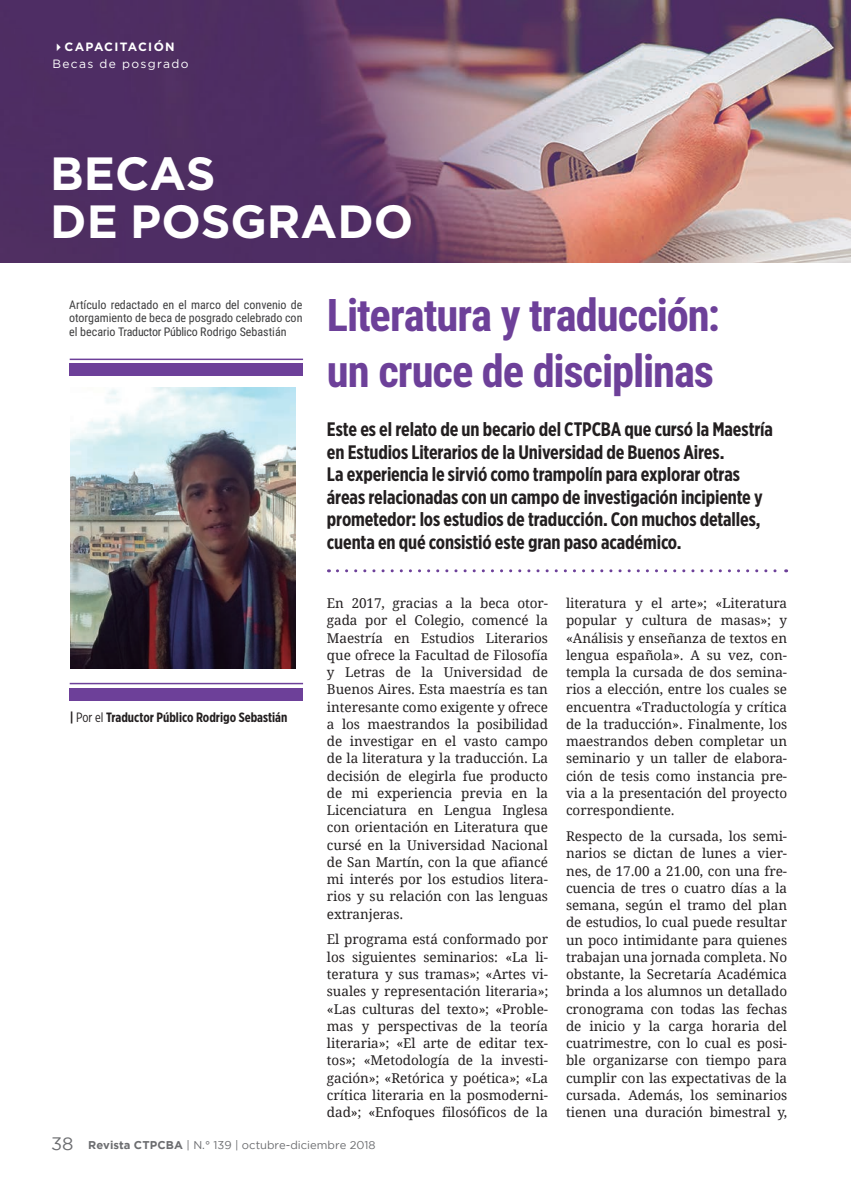
<style>
.page{position:relative;width:851px;height:1191px;background:#fff}
.page>*{position:absolute;margin:0;border:0;box-sizing:border-box;transform-origin:0 0}
.t1{font:700 46.5px/48px "Gotham";color:#fff}
.t2{font:700 45px/55.5px "Roboto Condensed";letter-spacing:-.025em;color:#6d4099}
.t3{font:700 19.5px/22.5px "Gotham X Narrow";letter-spacing:-.01em;color:#231f20}
.t4{font:13.5px/17.2px "Droid Serif";letter-spacing:-.005em;color:#231f20;text-align:justify}
.t5{font:700 13.5px "Gotham X Narrow";color:#231f20}
.t6{font:12px/13.5px "Roboto Condensed";color:#3e3e3f;text-align:justify}
.t7{font:12px/16.5px "Gotham";letter-spacing:.11em;color:#fff}
.t8{font:11.25px "Gotham";color:#6c6d70}
.s1{font-weight:700}
.s2{font-weight:400}
.s3{font-size:18px}
</style>
<div class="page">
<img style="left:0;top:0;width:850px;height:262px">
<svg style="left:337px;top:569px;width:449px;height:3px"></svg>
<img style="left:70px;top:388px;width:225px;height:280px">
<hr style="left:70px;top:358px;width:233px;height:2px;background:#6d4099">
<div style="left:70px;top:364px;width:233px;height:12px;background:#6d4099"></div>
<hr style="left:70px;top:683px;width:233px;height:1px;background:#6d4099">
<div style="left:70px;top:688px;width:233px;height:12px;background:#6d4099"></div>
<p class="t7" style="left:52px;top:39px;width:137px">✔<span class="s1">CAPACITACIÓN<br></span>Becas de posgrado</p>
<p class="t1" style="left:50px;top:149px;width:364px">BECAS<br>DE POSGRADO</p>
<p class="t6" style="left:69px;top:297px;width:235px">Artículo redactado en el marco del convenio de otorgamiento de beca de posgrado celebrado con el becario Traductor Público Rodrigo Sebastián</p>
<p class="t5" style="left:70px;top:709px;width:219px">| <span class="s2">Por el</span> Traductor Público Rodrigo Sebastián</p>
<p class="t2" style="left:327px;top:286px;width:395px">Literatura y traducción: un cruce de disciplinas</p>
<p class="t3" style="left:327px;top:418px;width:447px">Este es el relato de un becario del CTPCBA que cursó la Maestría en Estudios Literarios de la Universidad de Buenos Aires.<br>La experiencia le sirvió como trampolín para explorar otras áreas relacionadas con un campo de investigación incipiente y prometedor: los estudios de traducción. Con muchos detalles, cuenta en qué consistió este gran paso académico.</p>
<p class="t4" style="left:327px;top:595px;width:222px">En 2017, gracias a la beca otor&shy;gada por el Colegio, comencé la Maestría en Estudios Literarios que ofrece la Facultad de Filosofía y Letras de la Universidad de Buenos Aires. Esta maestría es tan interesante como exigente y ofrece a los maestrandos la posibilidad de investigar en el vasto campo de la literatura y la traducción. La decisión de elegirla fue producto de mi experiencia previa en la Licenciatura en Lengua Inglesa con orientación en Literatura que cursé en la Universidad Nacional de San Martín, con la que afiancé mi interés por los estudios litera&shy;rios y su relación con las lenguas extranjeras.</p>
<p class="t4" style="left:327px;top:931px;width:222px;text-align:left">El programa está conformado por los siguientes seminarios: «La li&shy;teratura y sus tramas»; «Artes vi-- suales y representación literaria»; «Las culturas del texto»; «Proble&shy;mas y perspectivas de la teoría literaria»; «El arte de editar tex&shy;tos»; «Metodología de la investi&shy;gación»; «Retórica y poética»; «La crítica literaria en la posmoderni&shy;dad»; «Enfoques filosóficos de la</p>
<p class="t4" style="left:566px;top:595px;width:222px">literatura y el arte»; «Literatura popular y cultura de masas»; y «Análisis y enseñanza de textos en lengua española». A su vez, con&shy;templa la cursada de dos semina&shy;rios a elección, entre los cuales se encuentra «Traductología y crítica de la traducción». Finalmente, los maestrandos deben completar un seminario y un taller de elabora&shy;ción de tesis como instancia pre&shy;via a la presentación del proyecto correspondiente.</p>
<p class="t4" style="left:566px;top:827px;width:222px">Respecto de la cursada, los semi&shy;narios se dictan de lunes a vier&shy;nes, de 17.00 a 21.00, con una fre&shy;cuencia de tres o cuatro días a la semana, según el tramo del plan de estudios, lo cual puede resultar un poco intimidante para quienes trabajan una jornada completa. No obstante, la Secretaría Académica brinda a los alumnos un detallado cronograma con todas las fechas de inicio y la carga horaria del cuatrimestre, con lo cual es posi&shy;ble organizarse con tiempo para cumplir con las expectativas de la cursada. Además, los seminarios tienen una duración bimestral y,</p>
<p class="t8" style="left:51px;top:1138px;width:326px"><span class="s3">38</span> <span class="s1">Revista CTPCBA</span> | N.° 139 | octubre-diciembre 2018</p>
</div>
